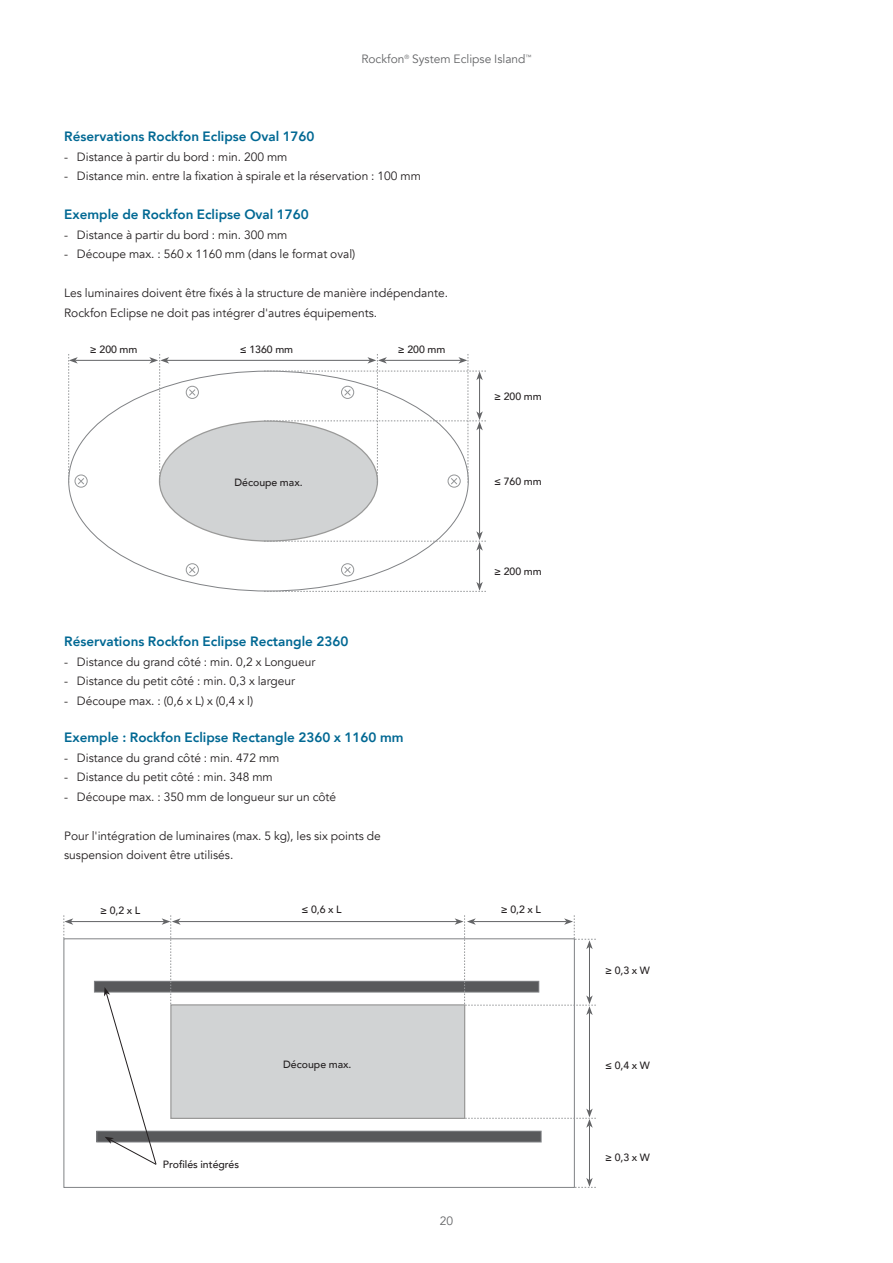
<style>
.page{position:relative;width:893px;height:1263px;background:#fff}
.page>*{position:absolute;margin:0;border:0;box-sizing:border-box;transform-origin:0 0}
.t1{font:800 13.5px "Avenir";color:#006893}
.t2{font:12px/19.5px "Avenir";color:#231f20}
.t3{font:12px "Avenir";color:#636466}
.t4{font:500 10.5px "Avenir";color:#231f20}
</style>
<div class="page">
<svg style="left:188px;top:388px;width:8px;height:9px"></svg>
<div style="left:186px;top:386px;width:13px;height:13px;border:1px solid #949698;border-radius:50%"></div>
<div style="left:448px;top:474px;width:13px;height:14px;border:1px solid #949698;border-radius:50%"></div>
<svg style="left:188px;top:567px;width:8px;height:7px"></svg>
<div style="left:186px;top:563px;width:13px;height:13px;border:1px solid #949698;border-radius:50%"></div>
<svg style="left:343px;top:566px;width:9px;height:8px"></svg>
<div style="left:341px;top:563px;width:13px;height:13px;border:1px solid #949698;border-radius:50%"></div>
<div style="left:75px;top:474px;width:13px;height:14px;border:1px solid #949698;border-radius:50%"></div>
<div style="left:159px;top:421px;width:218px;height:120px;background:#d1d3d4;border-radius:50%"></div>
<div style="left:94px;top:981px;width:445px;height:11px;background:#58595b"></div>
<div style="left:94px;top:981px;width:445px;height:11px;border:1px solid #808285"></div>
<div style="left:97px;top:1131px;width:444px;height:11px;background:#58595b"></div>
<div style="left:96px;top:1131px;width:445px;height:11px;border:1px solid #808285"></div>
<div style="left:171px;top:1005px;width:294px;height:113px;background:#d1d3d4"></div>
<div style="left:170px;top:1004px;width:295px;height:115px;border:1px solid #9a9a99"></div>
<div style="left:64px;top:938px;width:511px;height:250px;border:1px solid #808285"></div>
<hr style="left:479px;top:548px;width:1px;height:36px;background:#636466">
<svg style="left:264px;top:582px;width:222px;height:10px"></svg>
<hr style="left:589px;top:1125px;width:1px;height:55px;background:#636466">
<svg style="left:575px;top:1178px;width:21px;height:10px"></svg>
<hr style="left:479px;top:428px;width:1px;height:106px;background:#636466">
<svg style="left:264px;top:531px;width:222px;height:20px"></svg>
<hr style="left:75px;top:360px;width:77px;height:1px;background:#636466">
<svg style="left:68px;top:354px;width:17px;height:131px"></svg>
<hr style="left:167px;top:360px;width:203px;height:1px;background:#636466">
<svg style="left:264px;top:354px;width:222px;height:131px"></svg>
<svg style="left:149px;top:354px;width:20px;height:129px"></svg>
<hr style="left:589px;top:1013px;width:1px;height:98px;background:#636466">
<svg style="left:465px;top:1108px;width:131px;height:20px"></svg>
<hr style="left:71px;top:921px;width:93px;height:1px;background:#636466">
<svg style="left:64px;top:915px;width:9px;height:23px"></svg>
<hr style="left:178px;top:921px;width:279px;height:1px;background:#636466">
<svg style="left:455px;top:915px;width:141px;height:100px"></svg>
<svg style="left:162px;top:915px;width:19px;height:89px"></svg>
<svg style="left:104px;top:987px;width:52px;height:178px"></svg>
<p class="t3" style="left:361px;top:52px;width:172px">Rockfon<sup>®</sup> System Eclipse Island<sup>™</sup></p>
<p class="t1" style="left:64px;top:126px;width:252px">Réservations Rockfon Eclipse Oval 1760</p>
<p class="t2" style="left:64px;top:147px;width:225px">- Distance à partir du bord : min. 200 mm</p>
<p class="t2" style="left:64px;top:166px;width:358px">- Distance min. entre la fixation à spirale et la réservation : 100 mm</p>
<p class="t1" style="left:64px;top:204px;width:246px">Exemple de Rockfon Eclipse Oval 1760</p>
<p class="t2" style="left:64px;top:225px;width:225px">- Distance à partir du bord : min. 300 mm</p>
<p class="t2" style="left:64px;top:244px;width:293px">- Découpe max. : 560 x 1160 mm (dans le format oval)</p>
<p class="t2" style="left:64px;top:283px;width:385px">Les luminaires doivent être fixés à la structure de manière indépendante.<br>Rockfon Eclipse ne doit pas intégrer d'autres équipements.</p>
<p class="t4" style="left:90px;top:340px;width:49px">≥ 200 mm</p>
<p class="t4" style="left:240px;top:340px;width:55px">≤ 1360 mm</p>
<p class="t4" style="left:398px;top:340px;width:49px">≥ 200 mm</p>
<p class="t4" style="left:234px;top:473px;width:70px">Découpe max.</p>
<p class="t1" style="left:64px;top:631px;width:286px">Réservations Rockfon Eclipse Rectangle 2360</p>
<p class="t2" style="left:64px;top:652px;width:253px">- Distance du grand côté : min. 0,2 x Longueur</p>
<p class="t2" style="left:64px;top:672px;width:233px">- Distance du petit côté : min. 0,3 x largeur</p>
<p class="t2" style="left:64px;top:691px;width:190px">- Découpe max. : (0,6 x L) x (0,4 x l)</p>
<p class="t1" style="left:64px;top:727px;width:341px">Exemple : Rockfon Eclipse Rectangle 2360 x 1160 mm</p>
<p class="t2" style="left:64px;top:748px;width:217px">- Distance du grand côté : min. 472 mm</p>
<p class="t2" style="left:64px;top:768px;width:210px">- Distance du petit côté : min. 348 mm</p>
<p class="t2" style="left:64px;top:787px;width:274px">- Découpe max. : 350 mm de longueur sur un côté</p>
<p class="t2" style="left:64px;top:826px;width:318px">Pour l'intégration de luminaires (max. 5 kg), les six points de suspension doivent être utilisés.</p>
<p class="t4" style="left:494px;top:387px;width:49px">≥ 200 mm</p>
<p class="t4" style="left:494px;top:472px;width:49px">≤ 760 mm</p>
<p class="t4" style="left:494px;top:563px;width:49px">≥ 200 mm</p>
<p class="t4" style="left:100px;top:901px;width:42px">≥ 0,2 x L</p>
<p class="t4" style="left:301px;top:900px;width:42px">≤ 0,6 x L</p>
<p class="t4" style="left:501px;top:900px;width:42px">≥ 0,2 x L</p>
<p class="t4" style="left:605px;top:961px;width:46px">≥ 0,3 x W</p>
<p class="t4" style="left:163px;top:1155px;width:78px">Profilés intégrés</p>
<p class="t4" style="left:283px;top:1055px;width:70px">Découpe max.</p>
<p class="t4" style="left:605px;top:1056px;width:46px">≤ 0,4 x W</p>
<p class="t3" style="left:440px;top:1213px;width:15px">20</p>
<p class="t4" style="left:605px;top:1148px;width:46px">≥ 0,3 x W</p>
</div>
